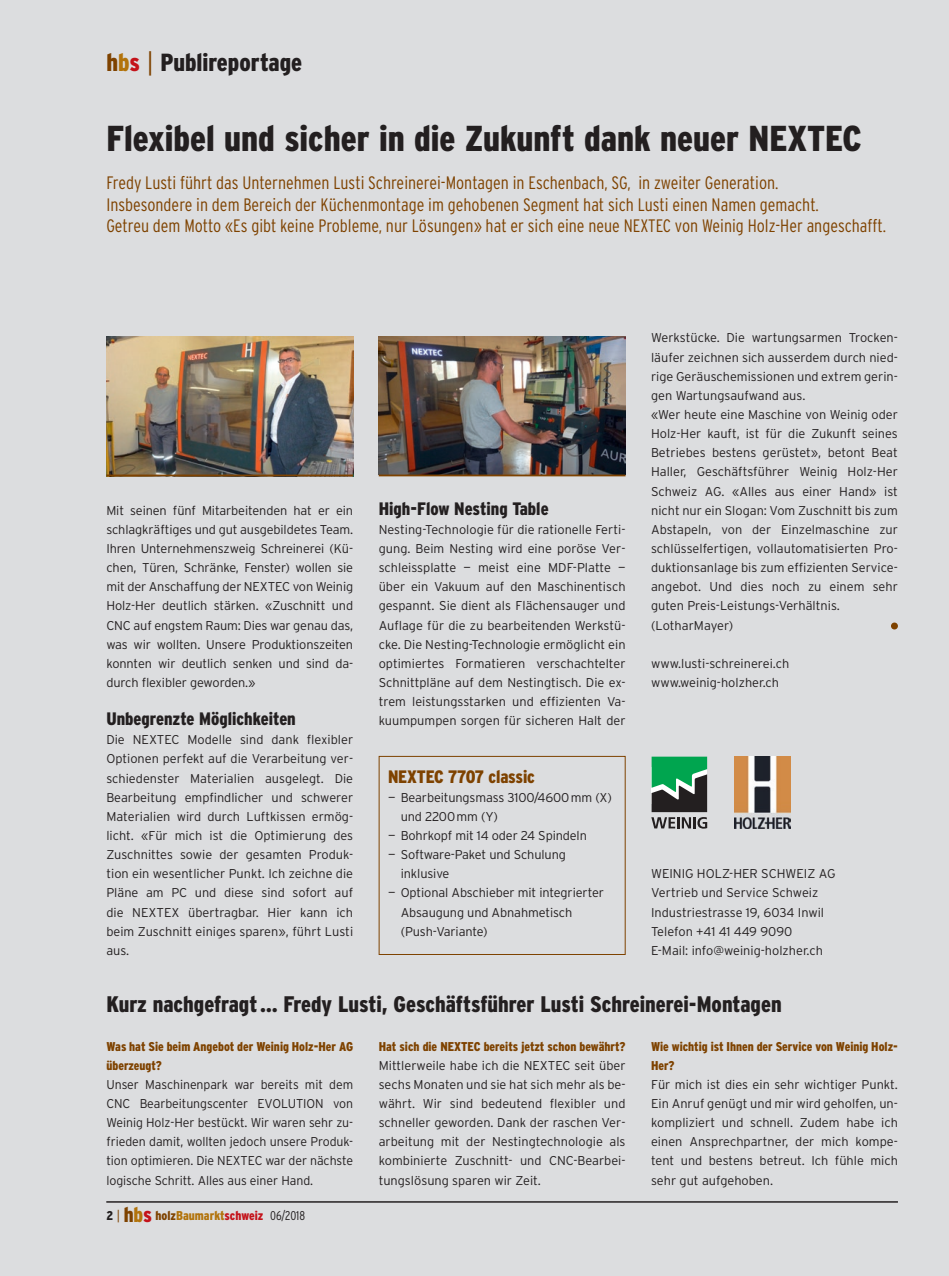
<style>
.page{position:relative;width:949px;height:1276px;background:#fff}
.page>*{position:absolute;margin:0;border:0;box-sizing:border-box;transform-origin:0 0}
.t1{font:900 condensed 36px "Interstate";color:#231f20}
.t2{font:900 condensed 24.75px "Interstate";color:#231f20}
.t3{font:900 condensed 22.5px "Interstate";color:#231f20}
.t4{font:300 condensed 18px/21.6px "Interstate";color:#7e4200}
.t5{font:900 condensed 18px "Interstate";color:#231f20}
.t6{font:900 condensed 18px "Interstate";letter-spacing:-.01em;color:#7e4200}
.t7{font:300 12.75px/19.2px "Interstate";color:#231f20;text-align:justify}
.t8{font:900 condensed 12.75px/19.2px "Interstate";color:#7e4200}
.t9{font:900 condensed 12.75px "Interstate";color:#b2730b}
.s1{color:#7e4200}
.s2{color:#b2730b}
.s3{color:#c4121a}
.s4{font-weight:300;font-stretch:normal;color:#7e4200}
.s5{font-size:21px}
.s6{color:#231f20}
.s7{font-size:21px;color:#7e4200}
.s8{font-size:21px;color:#c4121a}
.s9{font-weight:300;color:#231f20}
</style>
<div class="page">
<div style="left:0;top:0;width:948px;height:1276px;background:#dcdddf"></div>
<hr style="left:106px;top:1201px;width:791px;height:1px;background:#231f20">
<svg style="left:891px;top:622px;width:6px;height:7px"></svg>
<svg style="left:651px;top:756px;width:56px;height:72px;background:#4a8164"></svg>
<img style="left:734px;top:757px;width:56px;height:71px">
<div style="left:378px;top:756px;width:247px;height:199px;border:1px solid #7e4200"></div>
<img style="left:378px;top:336px;width:247px;height:138px">
<img style="left:106px;top:336px;width:247px;height:138px">
<hr style="left:378px;top:474px;width:247px;height:2px;background:#7e4200">
<hr style="left:106px;top:474px;width:247px;height:2px;background:#7e4200">
<h2 class="t2" style="left:106px;top:49px;width:197px"><span class="s1">h</span><span class="s2">b</span><span class="s3">s</span> <span class="s4">|</span> Publireportage</h2>
<h1 class="t1" style="left:106px;top:118px;width:756px">Flexibel und sicher in die Zukunft dank neuer NEXTEC</h1>
<p class="t4" style="left:106px;top:172px;width:781px">Fredy Lusti führt das Unternehmen Lusti Schreinerei-Montagen in Eschenbach, SG, in zweiter Generation.<br>Insbesondere in dem Bereich der Küchenmontage im gehobenen Segment hat sich Lusti einen Namen gemacht.<br>Getreu dem Motto «Es gibt keine Probleme, nur Lösungen» hat er sich eine neue NEXTEC von Weinig Holz-Her angeschafft.</p>
<p class="t7" style="left:106px;top:500px;width:248px">Mit seinen fünf Mitarbeitenden hat er ein schlagkräftiges und gut ausgebildetes Team.<br>Ihren Unternehmenszweig Schreinerei (Kü&shy;chen, Türen, Schränke, Fenster) wollen sie mit der Anschaffung der NEXTEC von Weinig Holz-Her deutlich stärken. «Zuschnitt und CNC auf engstem Raum: Dies war genau das, was wir wollten. Unsere Produktionszeiten konnten wir deutlich senken und sind da&shy;durch flexibler geworden.»</p>
<h3 class="t5" style="left:106px;top:709px;width:191px">Unbegrenzte Möglichkeiten</h3>
<p class="t7" style="left:106px;top:730px;width:248px">Die NEXTEC Modelle sind dank flexibler Optionen perfekt auf die Verarbeitung ver&shy;schiedenster Materialien ausgelegt. Die Bearbeitung empfindlicher und schwerer Materialien wird durch Luftkissen ermög&shy;licht. «Für mich ist die Optimierung des Zuschnittes sowie der gesamten Produk&shy;tion ein wesentlicher Punkt. Ich zeichne die Pläne am PC und diese sind sofort auf die NEXTEX übertragbar. Hier kann ich beim Zuschnitt einiges sparen», führt Lusti aus.</p>
<h3 class="t5" style="left:378px;top:498px;width:171px">High-Flow Nesting Table</h3>
<p class="t7" style="left:378px;top:519px;width:248px">Nesting-Technologie für die rationelle Ferti&shy;gung. Beim Nesting wird eine poröse Ver&shy;schleissplatte — meist eine MDF-Platte — über ein Vakuum auf den Maschinentisch gespannt. Sie dient als Flächensauger und Auflage für die zu bearbeitenden Werkstü&shy;cke. Die Nesting-Technologie ermöglicht ein optimiertes Formatieren verschachtelter Schnittpläne auf dem Nestingtisch. Die ex&shy;trem leistungsstarken und effizienten Va&shy;kuumpumpen sorgen für sicheren Halt der</p>
<h3 class="t6" style="left:388px;top:766px;width:148px">NEXTEC 7707 classic</h3>
<p class="t7" style="left:400px;top:787px;width:212px;text-indent:-13px">— Bearbeitungsmass 3100/4600 mm (X) und 2200 mm (Y)</p>
<p class="t7" style="left:388px;top:826px;width:200px">— Bohrkopf mit 14 oder 24 Spindeln</p>
<p class="t7" style="left:400px;top:845px;width:167px;text-indent:-13px">— Software-Paket und Schulung inklusive</p>
<p class="t7" style="left:400px;top:883px;width:205px;text-align:left;text-indent:-13px">— Optional Abschieber mit integrierter<br>Absaugung und Abnahmetisch (Push-Variante)</p>
<p class="t7" style="left:651px;top:328px;width:248px;text-align:left">Werkstücke. Die wartungsarmen Trocken&shy;läufer zeichnen sich ausserdem durch nied&shy;rige Geräuschemissionen und extrem gerin&shy;gen Wartungsaufwand aus.<br>«Wer heute eine Maschine von Weinig oder Holz-Her kauft, ist für die Zukunft seines Betriebes bestens gerüstet», betont Beat Haller, Geschäftsführer Weinig Holz-Her Schweiz AG. «Alles aus einer Hand» ist nicht nur ein Slogan: Vom Zuschnitt bis zum Abstapeln, von der Einzelmaschine zur schlüsselfertigen, vollautomatisierten Pro&shy;duktionsanlage bis zum effizienten Service&shy;angebot. Und dies noch zu einem sehr guten Preis-Leistungs-Verhältnis. (LotharMayer)</p>
<p class="t7" style="left:651px;top:653px;width:140px">www.lusti-schreinerei.ch www.weinig-holzher.ch</p>
<p class="t7" style="left:651px;top:864px;width:186px;text-align:left">WEINIG HOLZ-HER SCHWEIZ AG<br>Vertrieb und Service Schweiz<br>Industriestrasse 19, 6034 Inwil<br>Telefon +41 41 449 9090<br>E-Mail: info@weinig-holzher.ch</p>
<h3 class="t3" style="left:106px;top:992px;width:676px">Kurz nachgefragt … Fredy Lusti, Geschäftsführer Lusti Schreinerei<span class="s5">-</span>Montagen</h3>
<p class="t8" style="left:106px;top:1036px;width:248px">Was hat Sie beim Angebot der Weinig Holz-Her AG überzeugt?</p>
<p class="t7" style="left:106px;top:1074px;width:248px">Unser Maschinenpark war bereits mit dem CNC Bearbeitungscenter EVOLUTION von Weinig Holz-Her bestückt. Wir waren sehr zu&shy;frieden damit, wollten jedoch unsere Produk&shy;tion optimieren. Die NEXTEC war der nächste logische Schritt. Alles aus einer Hand.</p>
<p class="t8" style="left:378px;top:1036px;width:248px">Hat sich die NEXTEC bereits jetzt schon bewährt?</p>
<p class="t7" style="left:378px;top:1055px;width:248px">Mittlerweile habe ich die NEXTEC seit über sechs Monaten und sie hat sich mehr als be&shy;währt. Wir sind bedeutend flexibler und schneller geworden. Dank der raschen Ver&shy;arbeitung mit der Nestingtechnologie als kombinierte Zuschnitt- und CNC-Bearbei&shy;tungslösung sparen wir Zeit.</p>
<p class="t8" style="left:651px;top:1036px;width:248px">Wie wichtig ist Ihnen der Service von Weinig Holz-<br>Her?</p>
<p class="t7" style="left:651px;top:1074px;width:248px">Für mich ist dies ein sehr wichtiger Punkt.<br>Ein Anruf genügt und mir wird geholfen, un&shy;kompliziert und schnell. Zudem habe ich einen Ansprechpartner, der mich kompe&shy;tent und bestens betreut. Ich fühle mich sehr gut aufgehoben.</p>
<p class="t9" style="left:106px;top:1208px;width:200px"><span class="s6">2</span> <span class="s4">|</span> <span class="s7">h</span><span class="s5">b</span><span class="s8">s</span> <span class="s1">holz</span>Baumarkt<span class="s3">schweiz</span> <span class="s9">06/2018</span></p>
</div>
